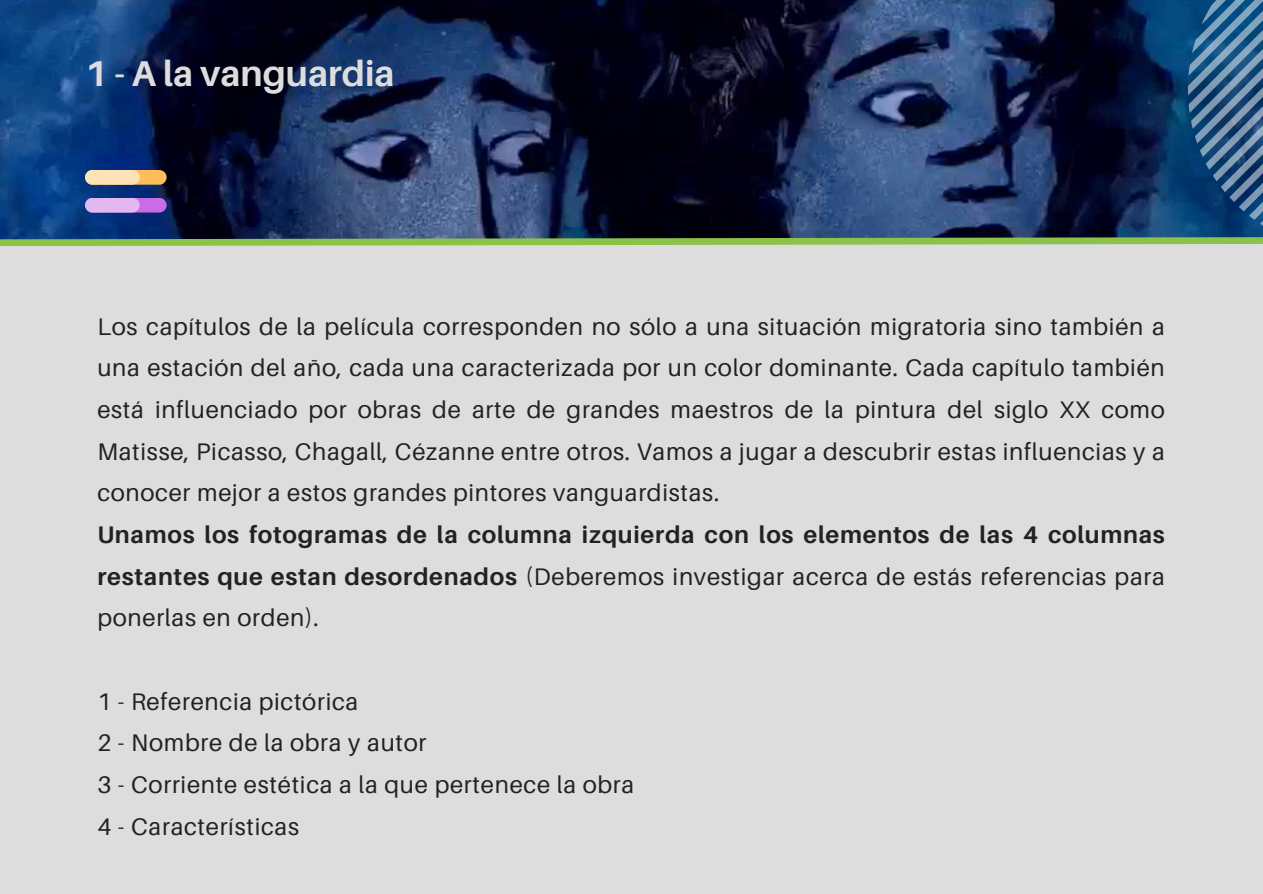
<style>
.page{position:relative;width:1263px;height:894px;background:#fff}
.page>*{position:absolute;margin:0;border:0;box-sizing:border-box;transform-origin:0 0}
.t1{font:700 35.85px "Aileron";color:#ddd}
.t2{font:24px/41.7px "Aileron";letter-spacing:.03em;color:#222;text-align:justify}
.t3{font:700 24px/41.7px "Aileron";letter-spacing:.03em;color:#222;text-align:justify}
.s1{font-weight:400}
</style>
<div class="page">
<div style="left:0;top:0;width:1263px;height:893px;background:#ddd"></div>
<img style="left:0;top:0;width:1188px;height:234px">
<svg style="left:1188px;top:0;width:75px;height:234px;background:#35628c"></svg>
<svg style="left:0;top:234px;width:1263px;height:13px;background:#719664"></svg>
<div style="left:85px;top:198px;width:82px;height:14px;background:#cb6ce6;border-radius:7px"></div>
<div style="left:85px;top:198px;width:55px;height:14px;background:#e3b8f0;border-radius:7px"></div>
<div style="left:85px;top:170px;width:82px;height:15px;background:#ffbd59;border-radius:7px"></div>
<div style="left:85px;top:170px;width:55px;height:15px;background:#ffe3b8;border-radius:7px"></div>
<h1 class="t1" style="left:85px;top:51px;width:311px">1 - A la vanguardia</h1>
<p class="t2" style="left:97px;top:305px;width:1069px">Los capítulos de la película corresponden no sólo a una situación migratoria sino también a una estación del año, cada una caracterizada por un color dominante. Cada capítulo también está influenciado por obras de arte de grandes maestros de la pintura del siglo XX como Matisse, Picasso, Chagall, Cézanne entre otros. Vamos a jugar a descubrir estas influencias y a conocer mejor a estos grandes pintores vanguardistas.</p>
<p class="t3" style="left:97px;top:513px;width:1069px">Unamos los fotogramas de la columna izquierda con los elementos de las 4 columnas restantes que estan desordenados <span class="s1">(Deberemos investigar acerca de estás referencias para ponerlas en orden).</span></p>
<p class="t2" style="left:97px;top:679px;width:538px;text-align:left">1 - Referencia pictórica<br>2 - Nombre de la obra y autor<br>3 - Corriente estética a la que pertenece la obra<br>4 - Características</p>
</div>
